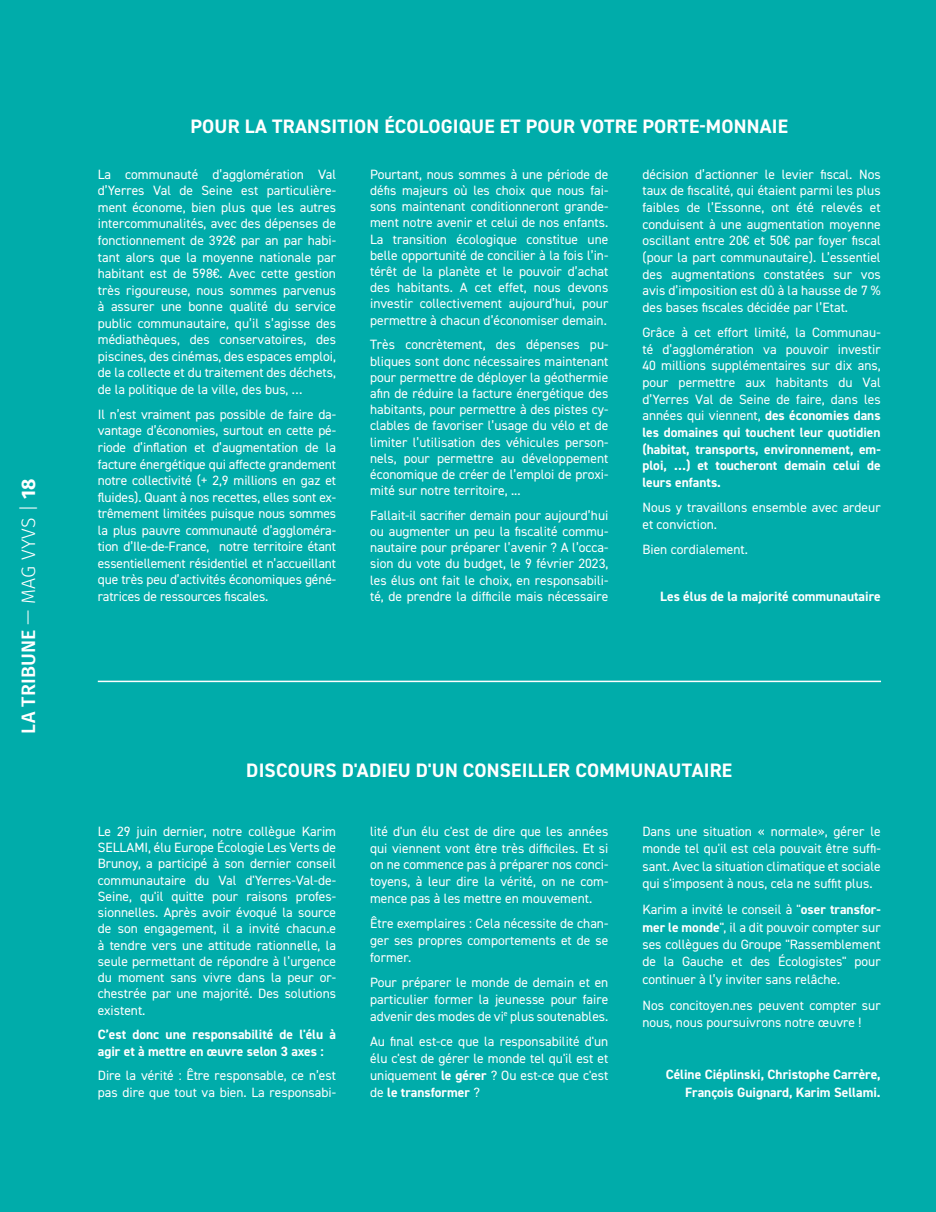
<style>
.page{position:relative;width:936px;height:1212px;background:#fff}
.page>*{position:absolute;margin:0;border:0;box-sizing:border-box;transform-origin:0 0}
.Texte{font:700 19.5px "DIN2014";letter-spacing:.01em;color:#fff}
.Style_de_paragraphe_3{font:500 19.5px "Fira Sans";letter-spacing:.01em;color:#fff}
.Texte-2{font:13.5px/16.2px "DIN2014";color:#fff;text-align:justify}
.Texte-3{font:700 13.5px/16.2px "DIN2014";color:#fff}
.s1{font-weight:300}
.s2{font-weight:700}
</style>
<div class="page">
<div style="left:0;top:0;width:935px;height:1212px;background:#00acaa"></div>
<hr style="left:98px;top:681px;width:783px;height:1px;background:#fff">
<p class="Style_de_paragraphe_3" style="left:13px;top:733px;width:257px;rotate:-90deg">LA TRIBUNE <span class="s1">— MAG VYVS |</span> <span class="s2">18</span></p>
<p class="Texte" style="left:190px;top:113px;width:599px">POUR LA TRANSITION ÉCOLOGIQUE ET POUR VOTRE PORTE-MONNAIE</p>
<p class="Texte-2" style="left:98px;top:166px;width:240px">La communauté d’agglomération Val d’Yerres Val de Seine est particulière&shy;ment économe, bien plus que les autres intercommunalités, avec des dépenses de fonctionnement de 392€ par an par habi&shy;tant alors que la moyenne nationale par habitant est de 598€. Avec cette gestion très rigoureuse, nous sommes parvenus à assurer une bonne qualité du service public communautaire, qu’il s’agisse des médiathèques, des conservatoires, des piscines, des cinémas, des espaces emploi, de la collecte et du traitement des déchets, de la politique de la ville, des bus, …</p>
<p class="Texte-2" style="left:98px;top:406px;width:240px">Il n’est vraiment pas possible de faire da&shy;vantage d’économies, surtout en cette pé&shy;riode d’inflation et d’augmentation de la facture énergétique qui affecte grandement notre collectivité (+ 2,9 millions en gaz et fluides). Quant à nos recettes, elles sont ex&shy;trêmement limitées puisque nous sommes la plus pauvre communauté d’aggloméra&shy;tion d’Ile-de-France, notre territoire étant essentiellement résidentiel et n’accueillant que très peu d’activités économiques géné&shy;ratrices de ressources fiscales.</p>
<p class="Texte-2" style="left:642px;top:166px;width:240px;line-height:16.6px">décision d’actionner le levier fiscal. Nos taux de fiscalité, qui étaient parmi les plus faibles de l’Essonne, ont été relevés et conduisent à une augmentation moyenne oscillant entre 20€ et 50€ par foyer fiscal (pour la part communautaire). L’essentiel des augmentations constatées sur vos avis d’imposition est dû à la hausse de 7 % des bases fiscales décidée par l’Etat.</p>
<p class="Texte-2" style="left:642px;top:324px;width:240px;line-height:16.6px">Grâce à cet effort limité, la Communau&shy;té d’agglomération va pouvoir investir 40 millions supplémentaires sur dix ans, pour permettre aux habitants du Val d’Yerres Val de Seine de faire, dans les années qui viennent, <span class="s2">des économies dans les domaines qui touchent leur quotidien (habitat, transports, environnement, em&shy;ploi, …) et toucheront demain celui de leurs enfants.</span></p>
<p class="Texte-2" style="left:642px;top:499px;width:240px;line-height:16.6px">Nous y travaillons ensemble avec ardeur et conviction.</p>
<p class="Texte-2" style="left:642px;top:541px;width:107px">Bien cordialement.</p>
<p class="Texte-3" style="left:660px;top:588px;width:222px">Les élus de la majorité communautaire</p>
<p class="Texte-2" style="left:370px;top:166px;width:240px">Pourtant, nous sommes à une période de défis majeurs où les choix que nous fai&shy;sons maintenant conditionneront grande&shy;ment notre avenir et celui de nos enfants.<br>La transition écologique constitue une belle opportunité de concilier à la fois l’in&shy;térêt de la planète et le pouvoir d’achat des habitants. A cet effet, nous devons investir collectivement aujourd’hui, pour permettre à chacun d’économiser demain.</p>
<p class="Texte-2" style="left:370px;top:336px;width:240px">Très concrètement, des dépenses pu&shy;bliques sont donc nécessaires maintenant pour permettre de déployer la géothermie afin de réduire la facture énergétique des habitants, pour permettre à des pistes cy&shy;clables de favoriser l’usage du vélo et de limiter l’utilisation des véhicules person&shy;nels, pour permettre au développement économique de créer de l’emploi de proxi&shy;mité sur notre territoire, ...</p>
<p class="Texte-2" style="left:370px;top:507px;width:240px">Fallait-il sacrifier demain pour aujourd’hui ou augmenter un peu la fiscalité commu&shy;nautaire pour préparer l’avenir ? A l’occa&shy;sion du vote du budget, le 9 février 2023, les élus ont fait le choix, en responsabili&shy;té, de prendre la difficile mais nécessaire</p>
<p class="Texte" style="left:246px;top:757px;width:487px">DISCOURS D'ADIEU D'UN CONSEILLER COMMUNAUTAIRE</p>
<p class="Texte-2" style="left:98px;top:823px;width:240px">Le 29 juin dernier, notre collègue Karim SELLAMI, élu Europe Écologie Les Verts de Brunoy, a participé à son dernier conseil communautaire du Val d'Yerres-Val-de-Seine, qu'il quitte pour raisons profes&shy;sionnelles. Après avoir évoqué la source de son engagement, il a invité chacun.e à tendre vers une attitude rationnelle, la seule permettant de répondre à l’urgence du moment sans vivre dans la peur or&shy;chestrée par une majorité. Des solutions existent.</p>
<p class="Texte-3" style="left:98px;top:1026px;width:240px">C’est donc une responsabilité de l'élu à agir et à mettre en œuvre selon 3 axes :</p>
<p class="Texte-2" style="left:98px;top:1067px;width:240px">Dire la vérité : Être responsable, ce n’est pas dire que tout va bien. La responsabi-</p>
<p class="Texte-2" style="left:370px;top:822px;width:240px;line-height:16.8px">lité d'un élu c'est de dire que les années qui viennent vont être très difficiles. Et si on ne commence pas à préparer nos conci&shy;toyens, à leur dire la vérité, on ne com&shy;mence pas à les mettre en mouvement.</p>
<p class="Texte-2" style="left:370px;top:915px;width:240px;line-height:16.8px">Être exemplaires : Cela nécessite de chan&shy;ger ses propres comportements et de se former.</p>
<p class="Texte-2" style="left:370px;top:974px;width:240px;line-height:16.8px">Pour préparer le monde de demain et en particulier former la jeunesse pour faire advenir des modes de vi<sup>e</sup> plus soutenables.</p>
<p class="Texte-2" style="left:370px;top:1033px;width:240px;line-height:16.8px">Au final est-ce que la responsabilité d'un élu c'est de gérer le monde tel qu'il est et uniquement <span class="s2">le gérer</span> ? Ou est-ce que c'est de <span class="s2">le transformer</span> ?</p>
<p class="Texte-2" style="left:642px;top:822px;width:240px;line-height:17.4px">Dans une situation « normale», gérer le monde tel qu'il est cela pouvait être suffi&shy;sant. Avec la situation climatique et sociale qui s'imposent à nous, cela ne suffit plus.</p>
<p class="Texte-2" style="left:642px;top:900px;width:240px;line-height:17.4px">Karim a invité le conseil à "<span class="s2">oser transfor&shy;mer le monde</span>", il a dit pouvoir compter sur ses collègues du Groupe "Rassemblement de la Gauche et des Écologistes" pour continuer à l’y inviter sans relâche.</p>
<p class="Texte-2" style="left:642px;top:996px;width:240px;line-height:17.4px">Nos concitoyen.nes peuvent compter sur nous, nous poursuivrons notre œuvre !</p>
<p class="Texte-3" style="left:665px;top:1065px;width:216px;line-height:17.4px;text-align:right">Céline Ciéplinski, Christophe Carrère,<br>François Guignard, Karim Sellami.</p>
</div>
